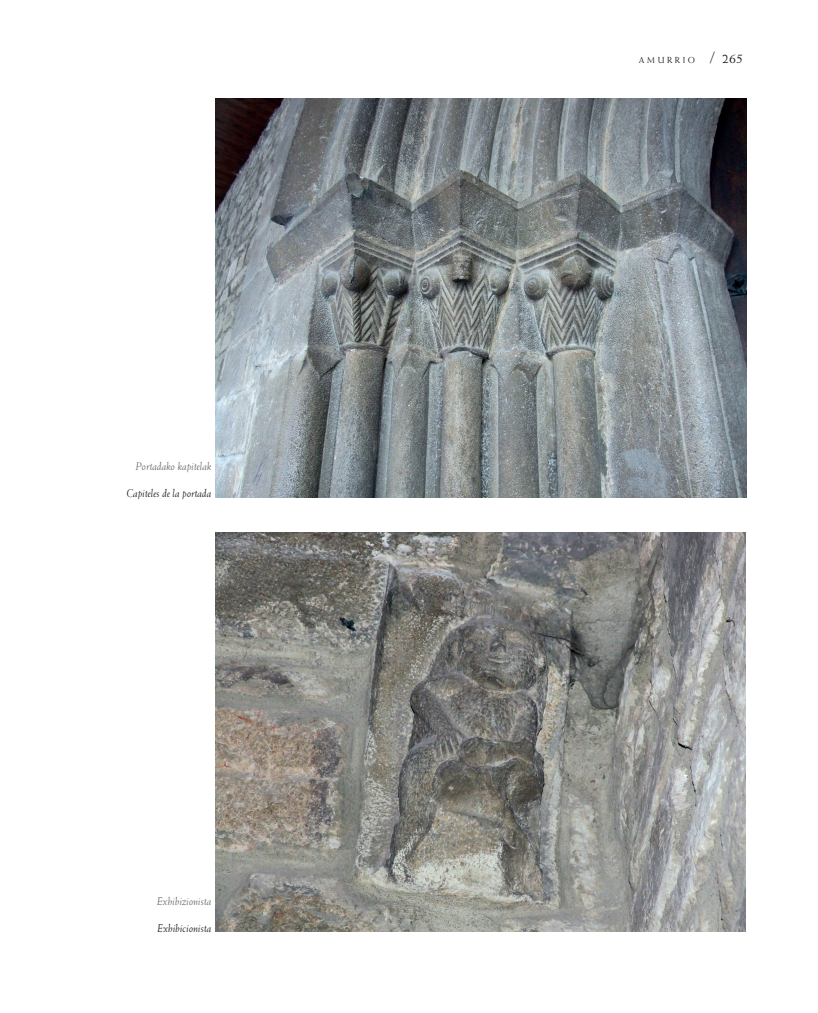
<style>
.page{position:relative;width:818px;height:1013px;background:#fff}
.page>*{position:absolute;margin:0;border:0;box-sizing:border-box;transform-origin:0 0}
.t1{font:13.75px "Weiss Std";color:#231f20}
.t2{font:italic 11.25px "Weiss Std";color:#231f20}
.t3{font:italic 11.25px "Weiss Std";color:#6c6d70}
.t4{font:8.75px "Weiss Std";color:#231f20}
.s1{font-size:16.25px}
</style>
<div class="page">
<img style="left:215px;top:98px;width:531px;height:399px">
<img style="left:215px;top:533px;width:530px;height:398px">
<p class="t3" style="left:136px;top:459px;width:77px">Portadako kapitelak</p>
<p class="t2" style="left:127px;top:486px;width:86px">Capiteles de la portada</p>
<p class="t3" style="left:157px;top:894px;width:56px">Exhibizionista</p>
<p class="t2" style="left:158px;top:921px;width:55px">Exhibicionista</p>
<p class="t4" style="left:639px;top:55px;width:8px">AMURRIO</p>
<p class="t1" style="left:710px;top:51px;width:34px"><span class="s1">/</span> 265</p>
</div>
